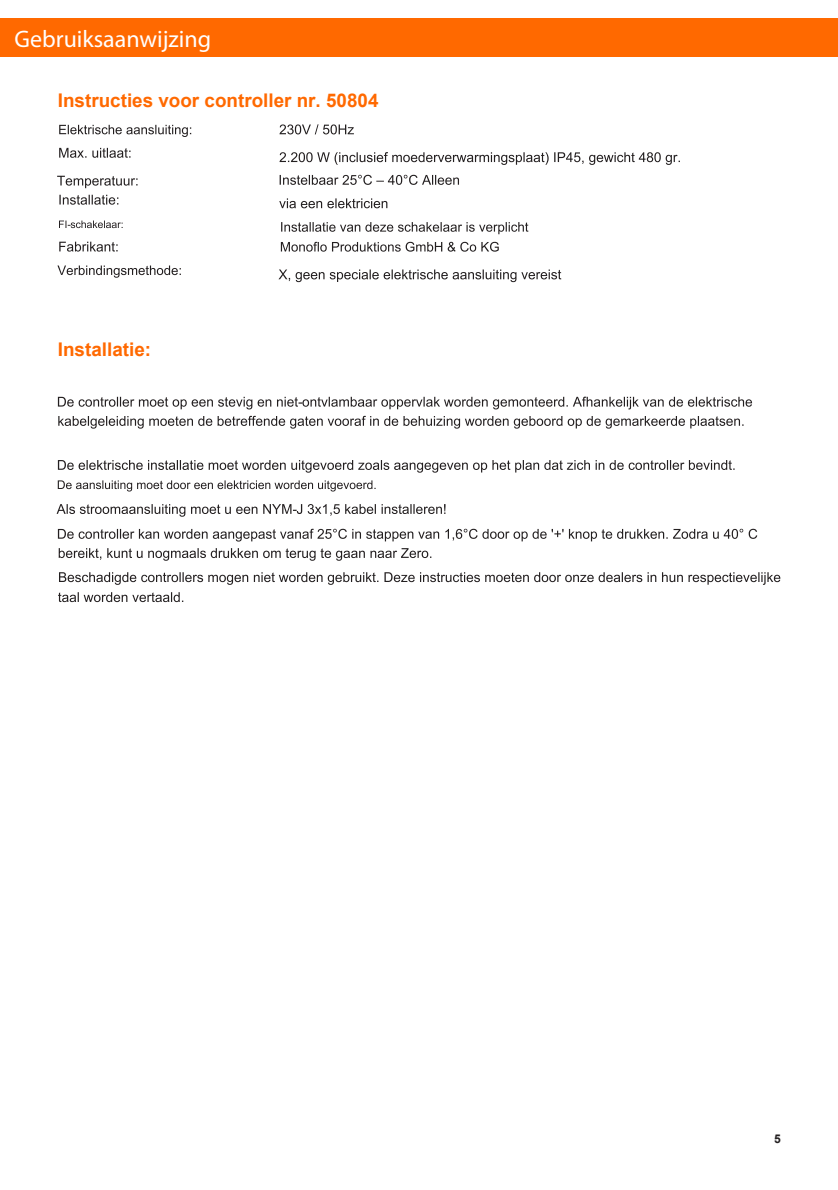
<style>
.page{position:relative;width:838px;height:1190px;background:#fff}
.page>*{position:absolute;margin:0;border:0;box-sizing:border-box;transform-origin:0 0}
.t1{font:24px "Myriad Pro";color:#fff}
.t2{font:700 18.8px "Arial";color:#ff6900}
.t3{font:700 12px "Arial";color:#231f20}
</style>
<div class="page">
<svg style="left:59px;top:148px;width:72px;height:10px"></svg>
<svg style="left:279px;top:270px;width:282px;height:12px"></svg>
<svg style="left:280px;top:152px;width:400px;height:13px"></svg>
<svg style="left:59px;top:221px;width:64px;height:7px"></svg>
<svg style="left:58px;top:529px;width:699px;height:13px"></svg>
<svg style="left:59px;top:548px;width:372px;height:13px"></svg>
<svg style="left:59px;top:125px;width:132px;height:12px"></svg>
<svg style="left:59px;top:242px;width:59px;height:10px"></svg>
<svg style="left:59px;top:572px;width:721px;height:13px"></svg>
<svg style="left:58px;top:592px;width:125px;height:10px"></svg>
<svg style="left:280px;top:124px;width:74px;height:10px"></svg>
<svg style="left:57px;top:266px;width:124px;height:12px"></svg>
<svg style="left:57px;top:176px;width:81px;height:12px"></svg>
<svg style="left:58px;top:480px;width:318px;height:12px"></svg>
<svg style="left:59px;top:195px;width:59px;height:10px"></svg>
<svg style="left:57px;top:504px;width:389px;height:13px"></svg>
<svg style="left:280px;top:175px;width:179px;height:10px"></svg>
<svg style="left:279px;top:198px;width:108px;height:10px"></svg>
<svg style="left:58px;top:397px;width:694px;height:12px"></svg>
<svg style="left:58px;top:416px;width:686px;height:13px"></svg>
<svg style="left:281px;top:222px;width:247px;height:12px"></svg>
<svg style="left:281px;top:242px;width:218px;height:10px"></svg>
<svg style="left:58px;top:460px;width:677px;height:13px"></svg>
<div style="left:0;top:18px;width:838px;height:39px;background:#ff6900"></div>
<p class="t1" style="left:15px;top:24px;width:198px">Gebruiksaanwijzing</p>
<p class="t2" style="left:58px;top:88px;width:322px">Instructies voor controller nr. 50804</p>
<p class="t2" style="left:58px;top:336px;width:95px">Installatie:</p>
<p class="t3" style="left:774px;top:1130px;width:8px">5</p>
</div>
